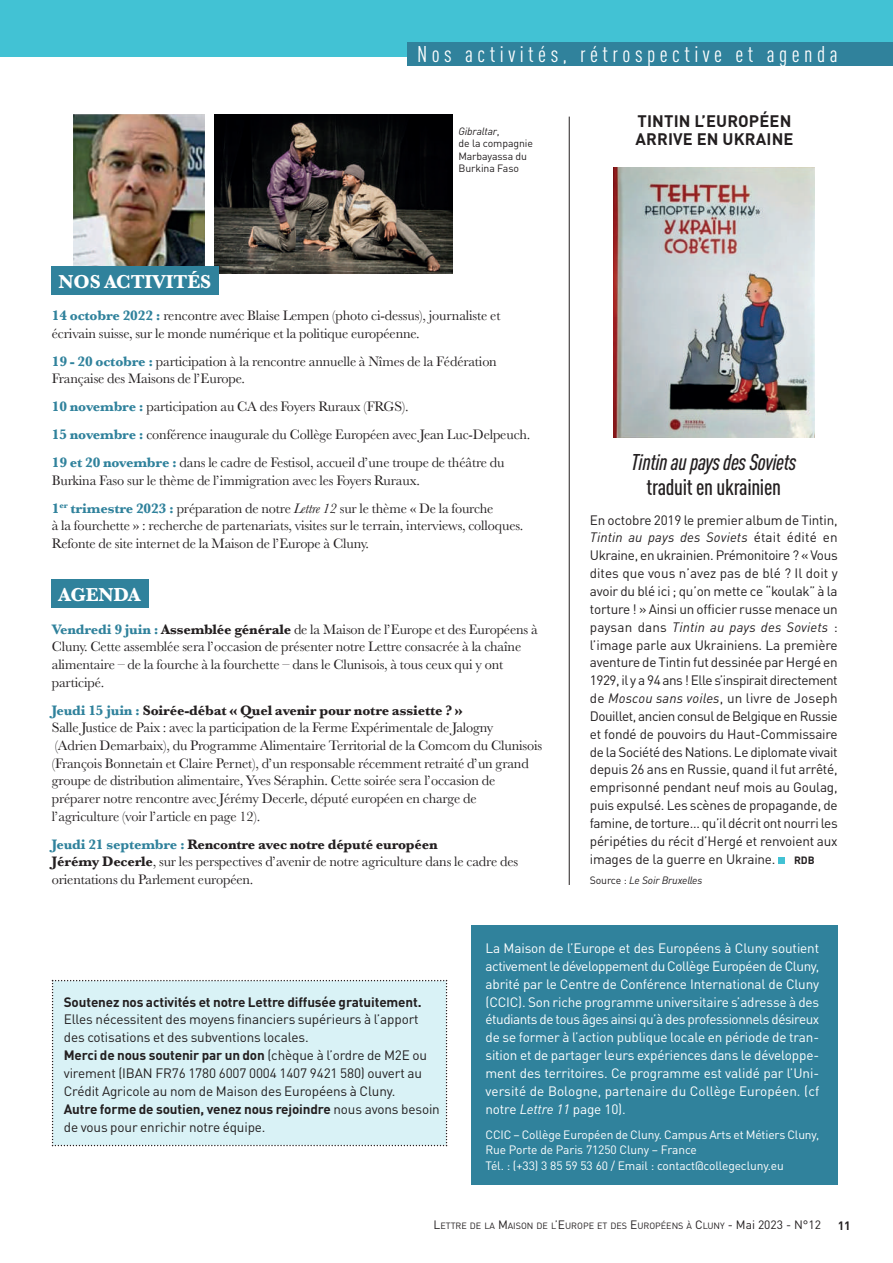
<style>
.page{position:relative;width:893px;height:1263px;background:#fff}
.page>*{position:absolute;margin:0;border:0;box-sizing:border-box;transform-origin:0 0}
.t1{font:condensed 22.5px "DIN Pro";letter-spacing:.2em;color:#fff}
.t2{font:italic 500 condensed 22.5px "DIN Pro";letter-spacing:-.015em;color:#231f20}
.t3{font:500 condensed 22.5px "DIN Pro";letter-spacing:-.015em;color:#231f20}
.t4{font:700 19.5px "Baskerville";letter-spacing:-.01em;color:#fff}
.t5{font:700 16.5px/18px "DIN Pro";letter-spacing:.01em;color:#231f20}
.t6{font:14.25px/17.7px "Baskerville";letter-spacing:-.01em;color:#231f20}
.t7{font:13.5px/17.9px "DIN Pro";letter-spacing:-.01em;color:#231f20;text-align:justify}
.t8{font:13.5px/17.9px "DIN Pro";letter-spacing:.005em;color:#fff;text-align:justify}
.t9{font:700 13.5px "DIN Pro";letter-spacing:-.01em;color:#231f20}
.t10{font:12px/15.3px "DIN Pro";letter-spacing:-.01em;color:#fff}
.t11{font:700 12px "DIN Pro";color:#231f20}
.t12{font:10.5px/12.6px "DIN Pro";letter-spacing:-.01em;color:#231f20}
.t13{font:italic 10.5px "DIN Pro";letter-spacing:-.015em;color:#231f20}
.t14{font:700 10.5px "DIN Pro";color:#231f20}
.t15{font:9px "DIN Pro";color:#231f20}
.s1{font-style:italic}
.s2{font-weight:700;color:#30829c}
.s3{font-weight:700}
.s4{font-style:normal}
.s5{font-size:12px}
</style>
<div class="page">
<img style="left:73px;top:115px;width:132px;height:151px">
<img style="left:214px;top:115px;width:238px;height:158px">
<div style="left:52px;top:266px;width:167px;height:28px;background:#30829c"></div>
<div style="left:52px;top:580px;width:97px;height:28px;background:#30829c"></div>
<div style="left:471px;top:926px;width:367px;height:259px;background:#30829c"></div>
<div style="left:0;top:0;width:893px;height:56px;background:#42c2d4"></div>
<div style="left:407px;top:43px;width:486px;height:23px;background:#30829c"></div>
<div style="left:778px;top:857px;width:7px;height:7px;background:#42c2d4"></div>
<div style="left:52px;top:980px;width:395px;height:166px;background:#d9f2f6"></div>
<img style="left:613px;top:167px;width:201px;height:270px">
<hr style="left:569px;top:117px;width:1px;height:768px;background:#231f20">
<h1 class="t1" style="left:417px;top:46px;width:422px">Nos activités, rétrospective et agenda</h1>
<p class="t12" style="left:458px;top:126px;width:76px"><span class="s1">Gibraltar</span>,<br>de la compagnie<br>Marbayassa du<br>Burkina Faso</p>
<h2 class="t4" style="left:59px;top:270px;width:154px">NOS ACTIVITÉS</h2>
<p class="t6" style="left:52px;top:306px;width:450px"><span class="s2">14 octobre 2022 :</span> rencontre avec Blaise Lempen (photo ci-dessus), journaliste et écrivain suisse, sur le monde numérique et la politique européenne.</p>
<p class="t6" style="left:52px;top:352px;width:447px"><span class="s2">19 - 20 octobre :</span> participation à la rencontre annuelle à Nîmes de la Fédération<br>Française des Maisons de l’Europe.</p>
<p class="t6" style="left:52px;top:393px;width:480px;line-height:27.9px"><span class="s2">10 novembre :</span> participation au CA des Foyers Ruraux (FRGS).<br><span class="s2">15 novembre :</span> conférence inaugurale du Collège Européen avec Jean Luc-Delpeuch.<br><span class="s2">19 et 20 novembre :</span> dans le cadre de Festisol, accueil d’une troupe de théâtre du</p>
<p class="t6" style="left:52px;top:466px;width:443px;line-height:27.9px">Burkina Faso sur le thème de l’immigration avec les Foyers Ruraux.<br><span class="s2">1</span><sup>er</sup> <span class="s2">trimestre 2023 :</span> préparation de notre <span class="s1">Lettre 12</span> sur le thème « De la fourche</p>
<p class="t6" style="left:52px;top:517px;width:473px">à la fourchette » : recherche de partenariats, visites sur le terrain, interviews, colloques.<br>Refonte de site internet de la Maison de l’Europe à Cluny.</p>
<h2 class="t4" style="left:59px;top:584px;width:83px">AGENDA</h2>
<p class="t6" style="left:52px;top:620px;width:487px"><span class="s2">Vendredi 9 juin :</span> <span class="s3">Assemblée générale</span> de la Maison de l’Europe et des Européens à Cluny. Cette assemblée sera l’occasion de présenter notre Lettre consacrée à la chaîne alimentaire – de la fourche à la fourchette – dans le Clunisois, à tous ceux qui y ont participé.</p>
<p class="t6" style="left:52px;top:701px;width:492px"><span class="s2">Jeudi 15 juin :</span> <span class="s3">Soirée-débat « Quel avenir pour notre assiette ? »<br></span>Salle Justice de Paix : avec la participation de la Ferme Expérimentale de Jalogny<br>(Adrien Demarbaix), du Programme Alimentaire Territorial de la Comcom du Clunisois (François Bonnetain et Claire Pernet), d’un responsable récemment retraité d’un grand groupe de distribution alimentaire, Yves Séraphin. Cette soirée sera l’occasion de préparer notre rencontre avec Jérémy Decerle, député européen en charge de l’agriculture (voir l’article en page 12).</p>
<p class="t6" style="left:52px;top:835px;width:468px"><span class="s2">Jeudi 21 septembre :</span> <span class="s3">Rencontre avec notre député européen<br>Jérémy Decerle</span>, sur les perspectives d’avenir de notre agriculture dans le cadre des orientations du Parlement européen.</p>
<p class="t5" style="left:635px;top:113px;width:160px">TINTIN L’EUROPÉEN<br>ARRIVE EN UKRAINE</p>
<h1 class="t2" style="left:631px;top:454px;width:167px">Tintin au pays des Soviets</h1>
<h1 class="t3" style="left:647px;top:479px;width:136px">traduit en ukrainien</h1>
<p class="t7" style="left:590px;top:512px;width:249px">En octobre 2019 le premier album de Tintin, <span class="s1">Tintin au pays des Soviets</span> était édité en Ukraine, en ukrainien. Prémonitoire ? « Vous dites que vous n’avez pas de blé ? Il doit y avoir du blé ici ; qu’on mette ce “koulak” à la torture ! » Ainsi un officier russe menace un paysan dans <span class="s1">Tintin au pays des Soviets</span> : l’image parle aux Ukrainiens. La première aventure de Tintin fut dessinée par Hergé en 1929, il y a 94 ans ! Elle s’inspirait directement de <span class="s1">Moscou sans voiles</span>, un livre de Joseph Douillet, ancien consul de Belgique en Russie et fondé de pouvoirs du Haut-Commissaire de la Société des Nations. Le diplomate vivait depuis 26 ans en Russie, quand il fut arrêté, emprisonné pendant neuf mois au Goulag, puis expulsé. Les scènes de propagande, de famine, de torture… qu’il décrit ont nourri les péripéties du récit d’Hergé et renvoient aux images de la guerre en Ukraine.</p>
<p class="t14" style="left:794px;top:856px;width:22px">RDB</p>
<p class="t13" style="left:590px;top:875px;width:114px"><span class="s4">Source :</span> Le Soir Bruxelles</p>
<p class="t9" style="left:64px;top:997px;width:359px">Soutenez nos activités et notre Lettre diffusée gratuitement.</p>
<p class="t7" style="left:64px;top:1012px;width:378px;text-align:left">Elles nécessitent des moyens financiers supérieurs à l’apport des cotisations et des subventions locales.<br><span class="s3">Merci de nous soutenir par un don</span> (chèque à l’ordre de M2E ou virement (IBAN FR76 1780 6007 0004 1407 9421 580) ouvert au Crédit Agricole au nom de Maison des Européens à Cluny.<br><span class="s3">Autre forme de soutien, venez nous rejoindre</span> nous avons besoin de vous pour enrichir notre équipe.</p>
<p class="t8" style="left:485px;top:941px;width:335px">La Maison de l’Europe et des Européens à Cluny soutient activement le développement du Collège Européen de Cluny, abrité par le Centre de Conférence International de Cluny (CCIC). Son riche programme universitaire s’adresse à des étudiants de tous âges ainsi qu’à des professionnels désireux de se former à l’action publique locale en période de tran&shy;sition et de partager leurs expériences dans le développe&shy;ment des territoires. Ce programme est validé par l’Uni - versité de Bologne, partenaire du Collège Européen. (cf notre <span class="s1">Lettre 11</span> page 10).</p>
<p class="t10" style="left:485px;top:1128px;width:335px">CCIC – Collège Européen de Cluny. Campus Arts et Métiers Cluny,<br>Rue Porte de Paris 71250 Cluny – France<br>Tél. : (+33) 3 85 59 53 60 / Email : contact@collegecluny.eu</p>
<p class="t15" style="left:433px;top:1222px;width:389px"><span class="s5">L</span>ETTRE DE LA <span class="s5">M</span>AISON DE L<span class="s5">’E</span>UROPE ET DES <span class="s5">E</span>UROPÉENS À <span class="s5">C</span>LUNY <span class="s5">- Mai 2023 - N°12</span></p>
<p class="t11" style="left:838px;top:1221px;width:15px">11</p>
</div>
